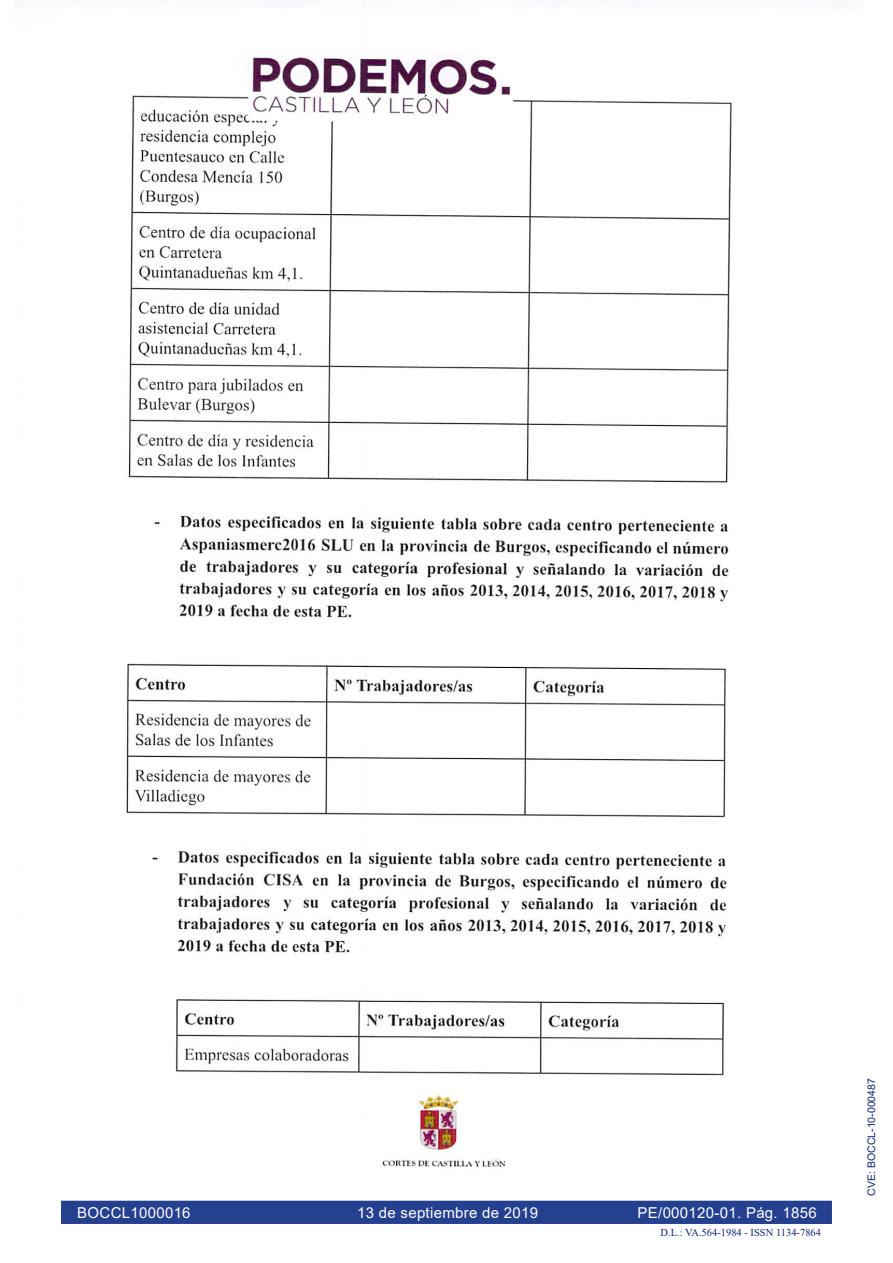
<style>
.page{position:relative;width:893px;height:1263px;background:#fff}
.page>*{position:absolute;margin:0;border:0;box-sizing:border-box;transform-origin:0 0}
.t1{font:15px "Arial";letter-spacing:.02em;color:#fff}
.t2{font:10.5px "Times New Roman";color:#132477}
.t3{font:10.5px "Arial";color:#132477}
</style>
<div class="page">
<div style="left:60px;top:1200px;width:773px;height:25px;background:#25408f"></div>
<div style="left:60px;top:1199px;width:773px;height:26px;border:2px solid #fff"></div>
<img style="left:60px;top:0;width:773px;height:1200px">
<p class="t1" style="left:77px;top:1202px;width:115px">BOCCL1000016</p>
<p class="t1" style="left:357px;top:1202px;width:183px">13 de septiembre de 2019</p>
<p class="t1" style="left:638px;top:1202px;width:181px">PE/000120-01. Pág. 1856</p>
<p class="t2" style="left:661px;top:1225px;width:162px">D.L.: VA.564-1984 - ISSN 1134-7864</p>
<p class="t3" style="left:864px;top:1195px;width:119px;rotate:-90deg">CVE: BOCCL-10-000487</p>
</div>
